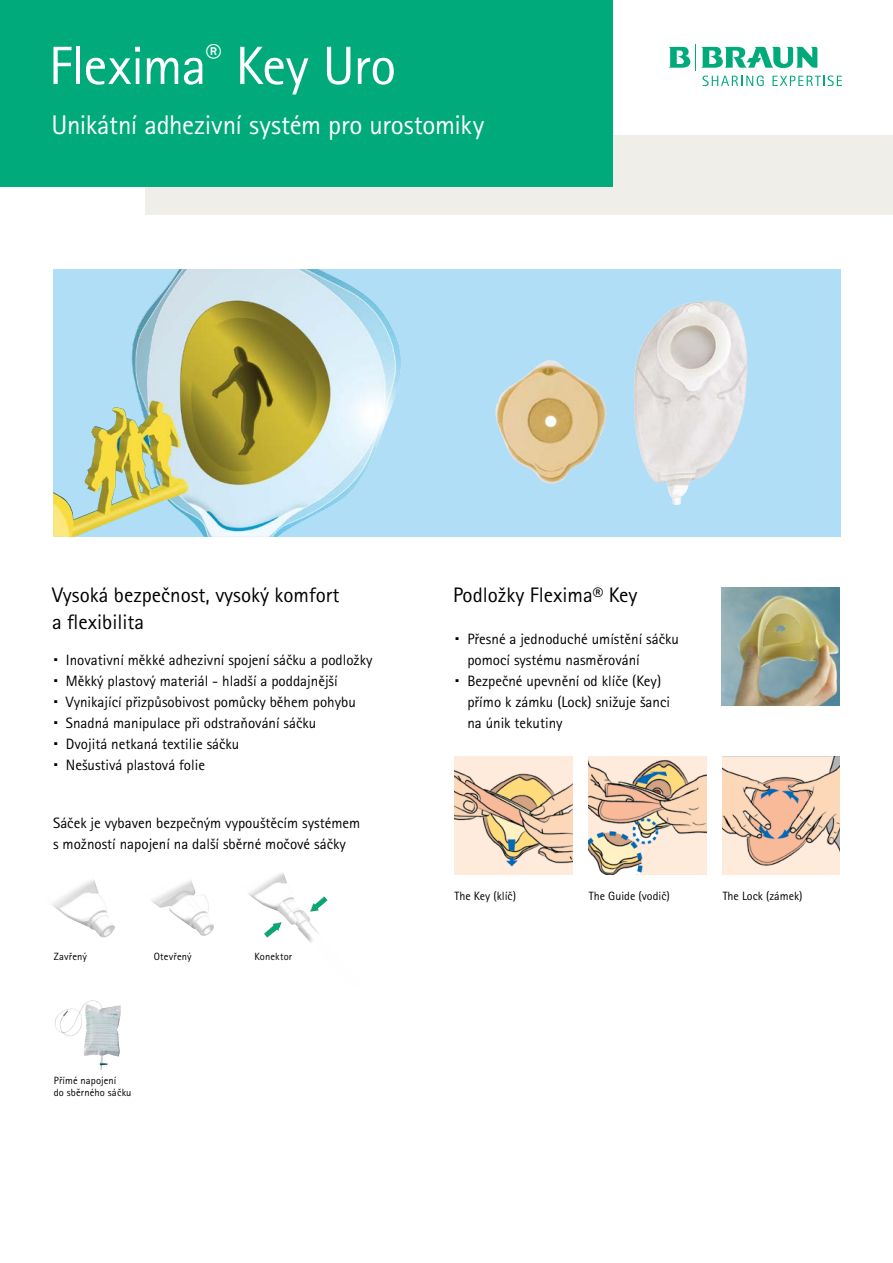
<style>
.page{position:relative;width:893px;height:1263px;background:#fff}
.page>*{position:absolute;margin:0;border:0;box-sizing:border-box;transform-origin:0 0}
.t1{font:54px "Rotis Sans Serif Pro";letter-spacing:-.015em;color:#fff}
.t2{font:27px "Rotis Sans Serif Pro";letter-spacing:-.01em;color:#fff}
.t3{font:21px/27px "Rotis Sans Serif Pro";color:#000}
.t4{font:15px/21px "Rotis Sans Serif Pro";color:#000}
.t5{font:12px "Rotis Sans Serif Pro";color:#000}
.t6{font:10.5px/12.6px "Rotis Sans Serif Pro";letter-spacing:.015em;color:#000}
</style>
<div class="page">
<div style="left:145px;top:135px;width:748px;height:79px;background:#f0eee9"></div>
<svg style="left:702px;top:76px;width:62px;height:10px"></svg>
<svg style="left:772px;top:76px;width:70px;height:10px"></svg>
<svg style="left:669px;top:44px;width:149px;height:26px"></svg>
<div style="left:0;top:0;width:612px;height:186px;background:#00aa7a"></div>
<div style="left:53px;top:269px;width:787px;height:268px;background:#afdef6"></div>
<img style="left:53px;top:269px;width:294px;height:268px">
<img style="left:454px;top:757px;width:118px;height:118px">
<img style="left:588px;top:757px;width:118px;height:118px">
<img style="left:722px;top:757px;width:118px;height:118px">
<img style="left:722px;top:588px;width:118px;height:118px">
<img style="left:51px;top:879px;width:64px;height:58px">
<img style="left:151px;top:880px;width:63px;height:56px">
<img style="left:248px;top:873px;width:80px;height:70px">
<img style="left:55px;top:1000px;width:46px;height:65px">
<img style="left:495px;top:360px;width:112px;height:124px">
<img style="left:634px;top:301px;width:114px;height:204px">
<h1 class="t1" style="left:49px;top:34px;width:349px">Flexima<sup>®</sup> Key Uro</h1>
<h2 class="t2" style="left:51px;top:109px;width:434px">Unikátní adhezivní systém pro urostomiky</h2>
<h3 class="t3" style="left:52px;top:582px;width:289px">Vysoká bezpečnost, vysoký komfort a flexibilita</h3>
<h3 class="t3" style="left:453px;top:582px;width:186px">Podložky Flexima® Key</h3>
<p class="t4" style="left:66px;top:650px;width:308px">Inovativní měkké adhezivní spojení sáčku a podložky Měkký plastový materiál - hladší a poddajnější Vynikající přizpůsobivost pomůcky během pohybu Snadná manipulace při odstraňování sáčku<br>Dvojitá netkaná textilie sáčku<br>Nešustivá plastová folie</p>
<p class="t4" style="left:467px;top:629px;width:213px">Přesné a jednoduché umístění sáčku pomocí systému nasměrování<br>Bezpečné upevnění od klíče (Key) přímo k zámku (Lock) snižuje šanci na únik tekutiny</p>
<p class="t4" style="left:53px;top:812px;width:309px">Sáček je vybaven bezpečným vypouštěcím systémem s možností napojení na další sběrné močové sáčky</p>
<p class="t6" style="left:54px;top:950px;width:35px">Zavřený</p>
<p class="t6" style="left:154px;top:950px;width:39px">Otevřený</p>
<p class="t6" style="left:254px;top:950px;width:39px">Konektor</p>
<p class="t6" style="left:54px;top:1074px;width:79px">Přímé napojení<br>do sběrného sáčku</p>
<p class="t5" style="left:454px;top:889px;width:63px">The Key (klíč)</p>
<p class="t5" style="left:589px;top:889px;width:82px">The Guide (vodič)</p>
<p class="t5" style="left:723px;top:889px;width:81px">The Lock (zámek)</p>
</div>
